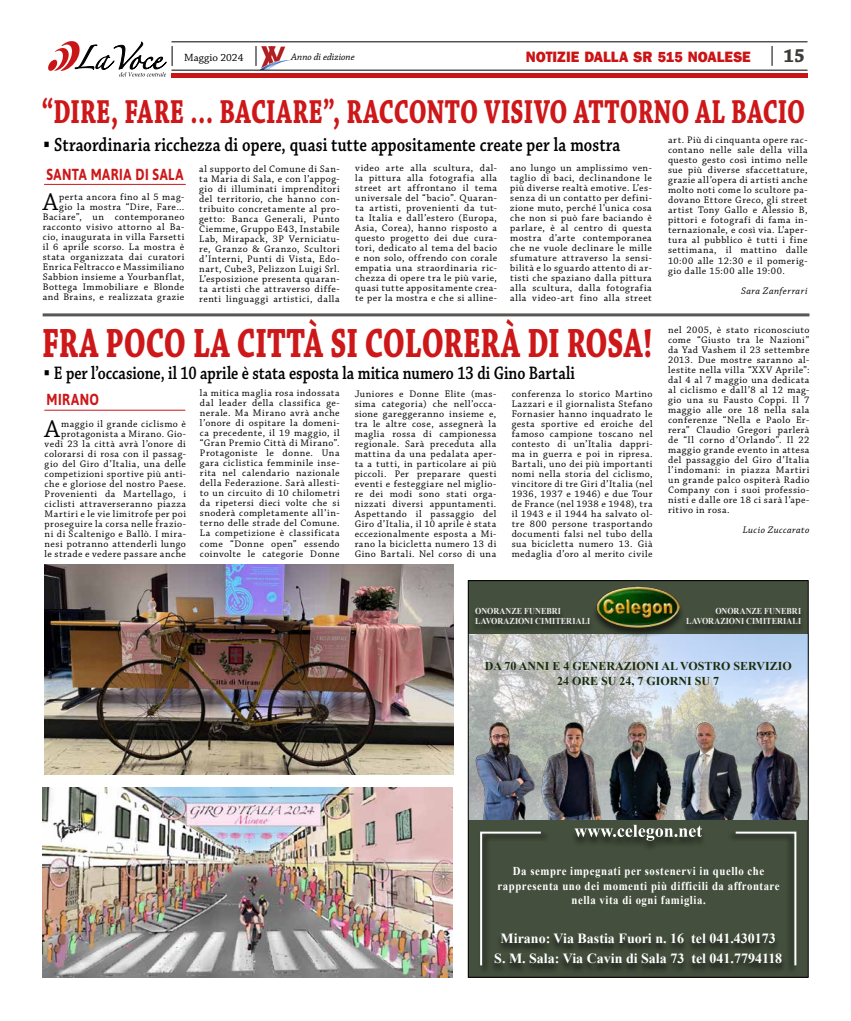
<style>
.page{position:relative;width:851px;height:1021px;background:#fff}
.page>*{position:absolute;margin:0;border:0;box-sizing:border-box;transform-origin:0 0}
.t1{font:700 43px "Chaparral Pro";letter-spacing:-.005em;color:#cd1719;scale:.7 1}
.t2{font:700 35px "Chaparral Pro";letter-spacing:.01em;color:#cd1719;scale:.7 1}
.t3{font:25.4px "Chaparral Pro";color:#000}
.t4{font:600 20px "Chaparral Pro";letter-spacing:.005em;color:#000;scale:.81 1}
.t5{font:700 20px "Chaparral Pro";color:#3c3c3b;scale:.95 1}
.t6{font:600 19px "Chaparral Pro";color:#000;scale:.81 1}
.t7{font:700 16px "Asap";letter-spacing:.04em;color:#cd1719;scale:.82 1}
.t8{font:800 15.4px "Franklin Gothic";letter-spacing:-.005em;color:#ca1517;scale:.95 1}
.t9{font:700 14px/20px "Times New Roman";color:#fff;text-align:center}
.t10{font:700 12px/14.4px "Times New Roman";letter-spacing:.05em;color:#fff;text-align:center;scale:.9 1}
.t11{font:700 12px/14.4px "Times New Roman";color:#192d0b;text-align:center}
.t12{font:11px "Chaparral Pro";color:#000}
.t13{font:10px/10px "Chaparral Pro";letter-spacing:.05em;color:#000;text-align:justify}
.t14{font:italic 10px "Chaparral Pro";letter-spacing:.04em;color:#000}
.t15{font:italic 10px "Chaparral Pro";color:#000}
.t16{font:700 9px/10px "Times New Roman";letter-spacing:.01em;color:#fff;scale:.9 1}
.s1{font-size:15px}
.s2{font-family:"Arial";font-weight:700}
</style>
<div class="page">
<hr style="left:171px;top:74px;width:636px;height:4px;background:#ca1517">
<hr style="left:171px;top:41px;width:636px;height:1px;background:#000">
<svg style="left:771px;top:46px;width:1px;height:20px"></svg>
<svg style="left:256px;top:46px;width:35px;height:24px"></svg>
<svg style="left:48px;top:41px;width:125px;height:35px"></svg>
<hr style="left:171px;top:70px;width:636px;height:1px;background:#000">
<img style="left:470px;top:634px;width:336px;height:185px">
<img style="left:607px;top:718px;width:67px;height:101px">
<img style="left:677px;top:718px;width:66px;height:101px">
<img style="left:743px;top:718px;width:63px;height:101px">
<img style="left:473px;top:720px;width:63px;height:99px">
<img style="left:536px;top:716px;width:71px;height:103px">
<div style="left:468px;top:819px;width:340px;height:158px;background:#444f3d"></div>
<div style="left:468px;top:580px;width:340px;height:53px;background:#444f3d"></div>
<div style="left:489px;top:933px;width:297px;height:41px;background:#000;opacity:.75"></div>
<div style="left:569px;top:825px;width:138px;height:26px;background:#000;opacity:.6"></div>
<svg style="left:574px;top:824px;width:128px;height:16px"></svg>
<div style="left:471px;top:607px;width:123px;height:26px;background:#3b4535"></div>
<div style="left:682px;top:607px;width:123px;height:26px;background:#3b4535"></div>
<div style="left:591px;top:587px;width:93px;height:51px;background:#000;opacity:.6"></div>
<img style="left:596px;top:587px;width:83px;height:41px">
<div style="left:478px;top:830px;width:72px;height:144px;background:#000;opacity:.75"></div>
<svg style="left:479px;top:830px;width:63px;height:137px"></svg>
<div style="left:726px;top:830px;width:71px;height:144px;background:#000;opacity:.75"></div>
<svg style="left:733px;top:830px;width:64px;height:137px"></svg>
<div style="left:468px;top:580px;width:340px;height:397px;border:1px solid #000"></div>
<hr style="left:44px;top:184px;width:142px;height:1px;background:#cd1719">
<hr style="left:44px;top:409px;width:141px;height:1px;background:#cd1719">
<hr style="left:43px;top:313px;width:766px;height:3px;background:#575756">
<img style="left:43px;top:787px;width:409px;height:190px">
<img style="left:44px;top:564px;width:410px;height:210px">
<p class="t12" style="left:184px;top:51px;width:61px">Maggio 2024</p>
<p class="t15" style="left:291px;top:51px;width:65px">Anno di edizione</p>
<h3 class="t8" style="left:525px;top:47px;width:211px">NOTIZIE DALLA SR <span class="s1">515</span> NOALESE</h3>
<h3 class="t5" style="left:783px;top:44px;width:24px">15</h3>
<h2 class="t2" style="left:42px;top:92px;width:1092px">“DIRE, FARE … BACIARE”, RACCONTO VISIVO ATTORNO AL BACIO</h2>
<h3 class="t4" style="left:44px;top:133px;width:713px"><span class="s2">▪</span> Straordinaria ricchezza di opere, quasi tutte appositamente create per la mostra</h3>
<h3 class="t7" style="left:46px;top:163px;width:169px">SANTA MARIA DI SALA</h3>
<p class="t13" style="left:199px;top:164px;width:142px">al supporto del Comune di San&shy;ta Maria di Sala, e con l’appog&shy;gio di illuminati imprenditori del territorio, che hanno con&shy;tribuito concretamente al pro&shy;getto: Banca Generali, Punto Ciemme, Gruppo E43, Instabile Lab, Mirapack, 3P Verniciatu&shy;re, Granzo &amp; Granzo, Scultori d’Interni, Punti di Vista, Edo&shy;nart, Cube3, Pelizzon Luigi Srl.<br>L’esposizione presenta quaran&shy;ta artisti che attraverso diffe&shy;renti linguaggi artistici, dalla</p>
<p class="t13" style="left:668px;top:136px;width:141px">art. Più di cinquanta opere rac&shy;contano nelle sale della villa questo gesto così intimo nelle sue più diverse sfaccettature, grazie all’opera di artisti anche molto noti come lo scultore pa&shy;dovano Ettore Greco, gli street artist Tony Gallo e Alessio B, pittori e fotografi di fama in&shy;ternazionale, e così via. L’aper&shy;tura al pubblico è tutti i fine settimana, il mattino dalle 10:00 alle 12:30 e il pomerig&shy;gio dalle 15:00 alle 19:00.</p>
<p class="t14" style="left:741px;top:285px;width:68px">Sara Zanferrari</p>
<p class="t13" style="left:668px;top:325px;width:143px">nel 2005, è stato riconosciuto come “Giusto tra le Nazioni” da Yad Vashem il 23 settembre 2013. Due mostre saranno al&shy;lestite nella villa “XXV Aprile”: dal 4 al 7 maggio una dedicata al ciclismo e dall’8 al 12 mag&shy;gio una su Fausto Coppi. Il 7 maggio alle ore 18 nella sala conferenze “Nella e Paolo Er&shy;rera” Claudio Gregori parlerà de “Il corno d’Orlando”. Il 22 maggio grande evento in attesa del passaggio del Giro d’Italia l’indomani: in piazza Martiri un grande palco ospiterà Radio Company con i suoi professio&shy;nisti e dalle ore 18 ci sarà l’ape&shy;ritivo in rosa.</p>
<p class="t14" style="left:742px;top:524px;width:68px">Lucio Zuccarato</p>
<p class="t13" style="left:355px;top:163px;width:143px">video arte alla scultura, dal&shy;la pittura alla fotografia alla street art affrontano il tema universale del “bacio”. Quaran&shy;ta artisti, provenienti da tut&shy;ta Italia e dall’estero (Europa, Asia, Corea), hanno risposto a questo progetto dei due cura&shy;tori, dedicato al tema del bacio e non solo, offrendo con corale empatia una straordinaria ric&shy;chezza di opere tra le più varie, quasi tutte appositamente crea&shy;te per la mostra e che si alline-</p>
<p class="t13" style="left:510px;top:164px;width:143px">ano lungo un amplissimo ven&shy;taglio di baci, declinandone le più diverse realtà emotive. L’es&shy;senza di un contatto per defini&shy;zione muto, perché l’unica cosa che non si può fare baciando è parlare, è al centro di questa mostra d’arte contemporanea che ne vuole declinare le mille sfumature attraverso la sensi&shy;bilità e lo sguardo attento di ar&shy;tisti che spaziano dalla pittura alla scultura, dalla fotografia alla video-art fino alla street</p>
<h1 class="t1" style="left:42px;top:318px;width:873px">FRA POCO LA CITTÀ SI COLORERÀ DI ROSA!</h1>
<h3 class="t6" style="left:44px;top:362px;width:656px"><span class="s2">▪</span> E per l’occasione, il 10 aprile è stata esposta la mitica numero 13 di Gino Bartali</h3>
<h3 class="t7" style="left:47px;top:389px;width:66px">MIRANO</h3>
<h3 class="t3" style="left:45px;top:415px;width:17px">A</h3>
<p class="t13" style="left:43px;top:192px;width:143px;text-align:right">perta ancora fino al 5 mag-<br>gio la mostra “Dire, Fare…<br>Baciare”, un contemporaneo racconto visivo attorno al Ba&shy;cio, inaugurata in villa Farsetti il 6 aprile scorso. La mostra è stata organizzata dai curatori<br>Enrica Feltracco e Massimiliano<br>Sabbion insieme a Yourbanflat,<br>Bottega Immobiliare e Blonde and Brains, e realizzata grazie</p>
<h3 class="t3" style="left:43px;top:188px;width:17px">A</h3>
<p class="t13" style="left:200px;top:388px;width:141px">la mitica maglia rosa indossata dal leader della classifica ge&shy;nerale. Ma Mirano avrà anche l’onore di ospitare la domeni&shy;ca precedente, il 19 maggio, il “Gran Premio Città di Mirano”.<br>Protagoniste le donne. Una gara ciclistica femminile inse&shy;rita nel calendario nazionale della Federazione. Sarà allesti&shy;to un circuito di 10 chilometri da ripetersi dieci volte che si snoderà completamente all’in&shy;terno delle strade del Comune.<br>La competizione è classificata come “Donne open” essendo coinvolte le categorie Donne</p>
<p class="t13" style="left:354px;top:389px;width:143px">Juniores e Donne Elite (mas&shy;sima categoria) che nell’occa&shy;sione gareggeranno insieme e, tra le altre cose, assegnerà la maglia rossa di campionessa regionale. Sarà preceduta alla mattina da una pedalata aper&shy;ta a tutti, in particolare ai più piccoli. Per preparare questi eventi e festeggiare nel miglio&shy;re dei modi sono stati orga&shy;nizzati diversi appuntamenti.<br>Aspettando il passaggio del Giro d’Italia, il 10 aprile è stata eccezionalmente esposta a Mi&shy;rano la bicicletta numero 13 di Gino Bartali. Nel corso di una</p>
<p class="t13" style="left:511px;top:389px;width:142px">conferenza lo storico Martino Lazzari e il giornalista Stefano Fornasier hanno inquadrato le gesta sportive ed eroiche del famoso campione toscano nel contesto di un’Italia dappri&shy;ma in guerra e poi in ripresa.<br>Bartali, uno dei più importanti nomi nella storia del ciclismo, vincitore di tre Giri d’Italia (nel 1936, 1937 e 1946) e due Tour de France (nel 1938 e 1948), tra il 1943 e il 1944 ha salvato ol&shy;tre 800 persone trasportando documenti falsi nel tubo della sua bicicletta numero 13. Già medaglia d’oro al merito civile</p>
<p class="t13" style="left:45px;top:419px;width:143px;text-align:right">maggio il grande ciclismo è protagonista a Mirano. Gio&shy;vedì 23 la città avrà l’onore di colorarsi di rosa con il passag&shy;gio del Giro d’Italia, una delle competizioni sportive più anti&shy;che e gloriose del nostro Paese.<br>Provenienti da Martellago, i ciclisti attraverseranno piazza<br>Martiri e le vie limitrofe per poi proseguire la corsa nelle frazio&shy;ni di Scaltenigo e Ballò. I mira&shy;nesi potranno attenderli lungo le strade e vedere passare anche</p>
<p class="t16" style="left:475px;top:605px;width:129px">ONORANZE FUNEBRI<br>LAVORAZIONI CIMITERIALI</p>
<p class="t16" style="left:686px;top:605px;width:129px;text-align:right">ONORANZE FUNEBRI<br>LAVORAZIONI CIMITERIALI</p>
<p class="t11" style="left:484px;top:658px;width:308px">DA 70 ANNI E 4 GENERAZIONI AL VOSTRO SERVIZIO<br>24 ORE SU 24, 7 GIORNI SU 7</p>
<p class="t10" style="left:497px;top:863px;width:315px">Da sempre impegnati per sostenervi in quello che rappresenta uno dei momenti più difficili da affrontare nella vita di ogni famiglia.</p>
<h3 class="t9" style="left:494px;top:928px;width:289px">Mirano: Via Bastia Fuori n. 16 tel 041.430173<br>S. M. Sala: Via Cavin di Sala 73 tel 041.7794118</h3>
</div>
